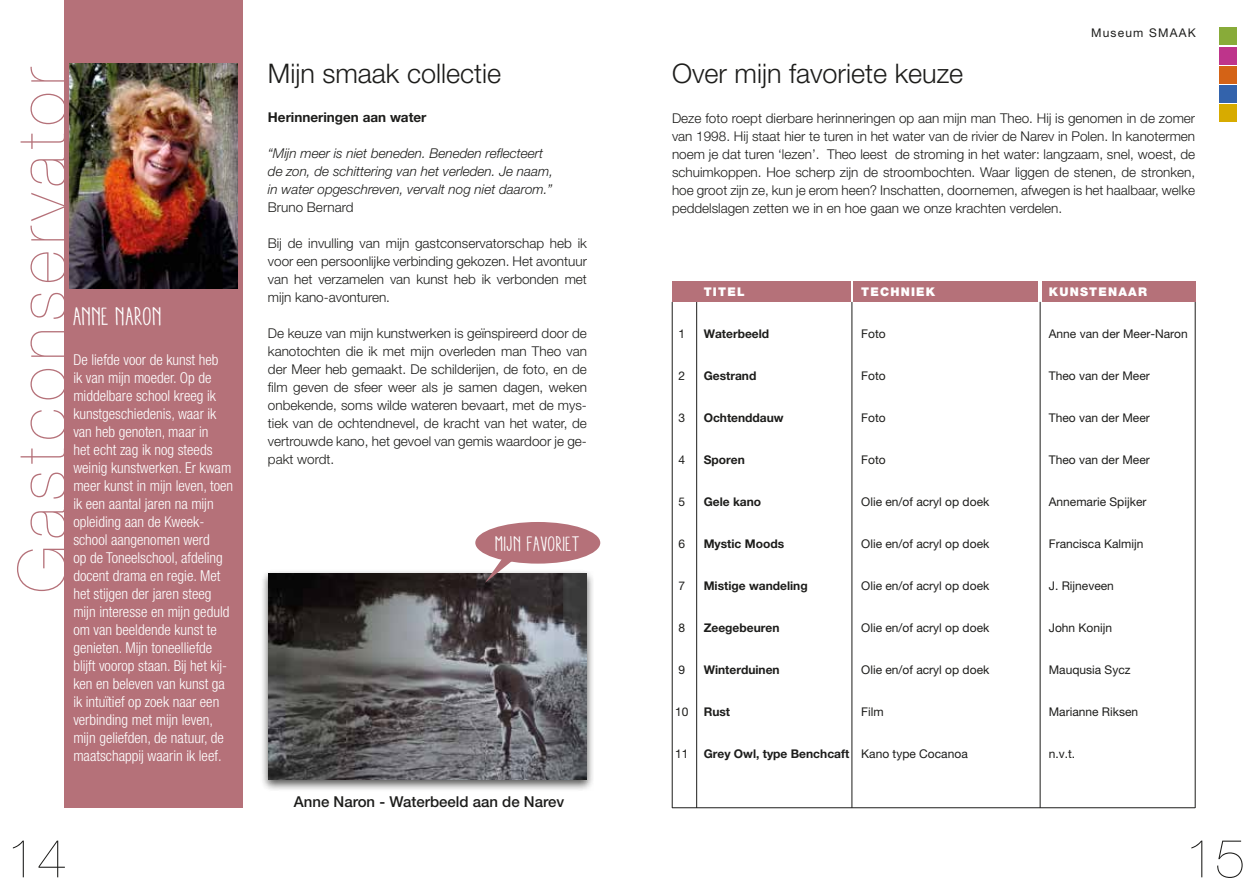
<style>
.page{position:relative;width:1259px;height:893px;background:#fff}
.page>*{position:absolute;margin:0;border:0;box-sizing:border-box;transform-origin:0 0}
.t1{font:200 66px "Helvetica Neue LT Pro";letter-spacing:.1em;color:#b57179}
.t2{font:200 54px "Helvetica Neue LT Pro";color:#1d1d1b}
.t3{font:300 27px "Helvetica Neue LT Pro";color:#1d1d1b}
.t4{font:condensed 25.5px "Aracne";color:#fff}
.t5{font:condensed 21px "Aracne";color:#fff}
.t6{font:300 condensed 15px/18px "Helvetica Neue LT Pro";color:#fff}
.t7{font:500 15px "Helvetica Neue LT Pro";color:#1d1d1b}
.t8{font:300 13.5px/18px "Helvetica Neue LT Pro";color:#1d1d1b;text-align:justify}
.t9{font:italic 300 13.5px/18px "Helvetica Neue LT Pro";color:#1d1d1b}
.t10{font:700 13.5px "Helvetica Neue LT Pro";color:#1d1d1b}
.t11{font:12px "Helvetica Neue LT Pro";color:#1d1d1b}
.t12{font:700 12px "Helvetica Neue LT Pro";color:#1d1d1b}
.t13{font:900 12px "Helvetica Neue LT Pro";letter-spacing:.1em;color:#fff}
.t14{font:12px "Helvetica Neue LT Pro";letter-spacing:.1em;color:#1d1d1b}
.s1{font-weight:400}
</style>
<div class="page">
<hr style="left:851px;top:302px;width:1px;height:506px;background:#1d1d1b">
<hr style="left:696px;top:302px;width:1px;height:506px;background:#1d1d1b">
<hr style="left:672px;top:302px;width:1px;height:506px;background:#1d1d1b">
<hr style="left:1195px;top:302px;width:1px;height:506px;background:#1d1d1b">
<hr style="left:1040px;top:302px;width:1px;height:506px;background:#1d1d1b">
<div style="left:64px;top:0;width:178px;height:808px;background:#b57179"></div>
<img style="left:69px;top:64px;width:168px;height:224px">
<div style="left:260px;top:569px;width:334px;height:222px;background:#1d1d1b;opacity:.75"></div>
<img style="left:269px;top:573px;width:317px;height:206px">
<div style="left:672px;top:281px;width:178px;height:21px;background:#b57179"></div>
<div style="left:853px;top:281px;width:185px;height:21px;background:#b57179"></div>
<div style="left:1041px;top:281px;width:154px;height:21px;background:#b57179"></div>
<div style="left:475px;top:522px;width:125px;height:42px;background:#b57179;border-radius:50%"></div>
<svg style="left:485px;top:554px;width:33px;height:29px"></svg>
<div style="left:1219px;top:28px;width:18px;height:17px;background:#88ab39"></div>
<div style="left:1219px;top:47px;width:18px;height:17px;background:#be348b"></div>
<div style="left:1219px;top:66px;width:18px;height:17px;background:#d46316"></div>
<div style="left:1219px;top:85px;width:18px;height:18px;background:#3363ac"></div>
<div style="left:1219px;top:104px;width:18px;height:18px;background:#d7ab00"></div>
<hr style="left:672px;top:807px;width:523px;height:1px;background:#1d1d1b">
<h1 class="t1" style="left:4px;top:593px;width:528px;rotate:-90deg">Gastconservator</h1>
<h3 class="t4" style="left:73px;top:302px;width:91px">ANNE NARON</h3>
<p class="t6" style="left:73px;top:350px;width:161px">De liefde voor de kunst heb<br>ik van mijn moeder. Op de middelbare school kreeg ik kunstgeschiedenis, waar ik van heb genoten, maar in<br>het echt zag ik nog steeds weinig kunstwerken. Er kwam meer kunst in mijn leven, toen ik een aantal jaren na mijn opleiding aan de Kweek&shy;school aangenomen werd<br>op de Toneelschool, afdeling docent drama en regie. Met het stijgen der jaren steeg mijn interesse en mijn geduld om van beeldende kunst te genieten. Mijn toneelliefde blijft voorop staan. Bij het kij&shy;ken en beleven van kunst ga ik intuïtief op zoek naar een verbinding met mijn leven, mijn geliefden, de natuur, de maatschappij waarin ik leef.</p>
<h3 class="t3" style="left:268px;top:57px;width:235px">Mijn smaak collectie</h3>
<p class="t10" style="left:268px;top:109px;width:160px">Herinneringen aan water</p>
<p class="t9" style="left:268px;top:144px;width:287px">“Mijn meer is niet beneden. Beneden reflecteert de zon, de schittering van het verleden. Je naam, in water opgeschreven, vervalt nog niet daarom.”</p>
<p class="t8" style="left:268px;top:198px;width:87px">Bruno Bernard</p>
<p class="t8" style="left:268px;top:234px;width:320px">Bij de invulling van mijn gastconservatorschap heb ik voor een persoonlijke verbinding gekozen. Het avontuur van het verzamelen van kunst heb ik verbonden met mijn kano-avonturen.</p>
<p class="t8" style="left:268px;top:324px;width:320px">De keuze van mijn kunstwerken is geïnspireerd door de kanotochten die ik met mijn overleden man Theo van der Meer heb gemaakt. De schilderijen, de foto, en de film geven de sfeer weer als je samen dagen, weken onbekende, soms wilde wateren bevaart, met de mys&shy;tiek van de ochtendnevel, de kracht van het water, de vertrouwde kano, het gevoel van gemis waardoor je ge&shy;pakt wordt.</p>
<h3 class="t5" style="left:495px;top:533px;width:87px">MIJN FAVORIET</h3>
<p class="t7" style="left:294px;top:793px;width:272px">Anne Naron - Waterbeeld aan de Narev</p>
<p class="t14" style="left:1091px;top:26px;width:106px">Museum SMAAK</p>
<h3 class="t3" style="left:672px;top:57px;width:293px">Over mijn favoriete keuze</h3>
<p class="t8" style="left:672px;top:109px;width:525px">Deze foto roept dierbare herinneringen op aan mijn man Theo. Hij is genomen in de zomer van 1998. Hij staat hier te turen in het water van de rivier de Narev in Polen. In kanotermen noem je dat turen ‘lezen’. Theo leest de stroming in het water: langzaam, snel, woest, de schuimkoppen. Hoe scherp zijn de stroombochten. Waar liggen de stenen, de stronken, hoe groot zijn ze, kun je erom heen? Inschatten, doornemen, afwegen is het haalbaar, welke peddelslagen zetten we in en hoe gaan we onze krachten verdelen.</p>
<p class="t13" style="left:704px;top:284px;width:42px">TITEL</p>
<p class="t13" style="left:861px;top:284px;width:75px">TECHNIEK</p>
<p class="t13" style="left:1048px;top:284px;width:100px">KUNSTENAAR</p>
<p class="t11" style="left:678px;top:326px;width:8px">1</p>
<p class="t12" style="left:704px;top:326px;width:67px">Waterbeeld</p>
<p class="t11" style="left:861px;top:326px;width:26px">Foto</p>
<p class="t11" style="left:1048px;top:326px;width:140px">Anne van der Meer-Naron</p>
<p class="t11" style="left:678px;top:368px;width:8px">2</p>
<p class="t12" style="left:704px;top:368px;width:54px">Gestrand</p>
<p class="t11" style="left:861px;top:368px;width:26px">Foto</p>
<p class="t11" style="left:1048px;top:368px;width:102px">Theo van der Meer</p>
<p class="t11" style="left:678px;top:410px;width:8px">3</p>
<p class="t12" style="left:704px;top:410px;width:82px">Ochtenddauw</p>
<p class="t11" style="left:861px;top:410px;width:26px">Foto</p>
<p class="t11" style="left:1048px;top:410px;width:102px">Theo van der Meer</p>
<p class="t11" style="left:678px;top:452px;width:8px">4</p>
<p class="t12" style="left:704px;top:452px;width:43px">Sporen</p>
<p class="t11" style="left:861px;top:452px;width:26px">Foto</p>
<p class="t11" style="left:1048px;top:452px;width:102px">Theo van der Meer</p>
<p class="t11" style="left:678px;top:494px;width:8px">5</p>
<p class="t12" style="left:704px;top:494px;width:59px">Gele kano</p>
<p class="t11" style="left:861px;top:494px;width:130px">Olie en/of acryl op doek</p>
<p class="t11" style="left:1048px;top:494px;width:99px">Annemarie Spijker</p>
<p class="t11" style="left:678px;top:536px;width:8px">6</p>
<p class="t12" style="left:704px;top:536px;width:82px">Mystic Moods</p>
<p class="t11" style="left:861px;top:536px;width:130px">Olie en/of acryl op doek</p>
<p class="t11" style="left:1048px;top:536px;width:96px">Francisca Kalmijn</p>
<p class="t11" style="left:678px;top:578px;width:8px">7</p>
<p class="t12" style="left:704px;top:578px;width:105px">Mistige wandeling</p>
<p class="t11" style="left:861px;top:578px;width:130px">Olie en/of acryl op doek</p>
<p class="t11" style="left:1048px;top:578px;width:67px">J. Rijneveen</p>
<p class="t11" style="left:678px;top:620px;width:8px">8</p>
<p class="t12" style="left:704px;top:620px;width:77px">Zeegebeuren</p>
<p class="t11" style="left:861px;top:620px;width:130px">Olie en/of acryl op doek</p>
<p class="t11" style="left:1048px;top:620px;width:65px">John Konijn</p>
<p class="t11" style="left:678px;top:662px;width:8px">9</p>
<p class="t12" style="left:704px;top:662px;width:77px">Winterduinen</p>
<p class="t11" style="left:861px;top:662px;width:130px">Olie en/of acryl op doek</p>
<p class="t11" style="left:1048px;top:662px;width:83px">Mauqusia Sycz</p>
<p class="t11" style="left:675px;top:704px;width:15px">10</p>
<p class="t12" style="left:704px;top:704px;width:28px">Rust</p>
<p class="t11" style="left:861px;top:704px;width:24px">Film</p>
<p class="t11" style="left:1048px;top:704px;width:91px">Marianne Riksen</p>
<p class="t11" style="left:675px;top:746px;width:15px">11</p>
<p class="t12" style="left:704px;top:746px;width:265px">Grey Owl, type Benchcaft <span class="s1">Kano type Cocanoa</span></p>
<p class="t11" style="left:1048px;top:746px;width:28px">n.v.t.</p>
<h2 class="t2" style="left:7px;top:827px;width:62px">14</h2>
<h2 class="t2" style="left:1185px;top:827px;width:62px">15</h2>
</div>
